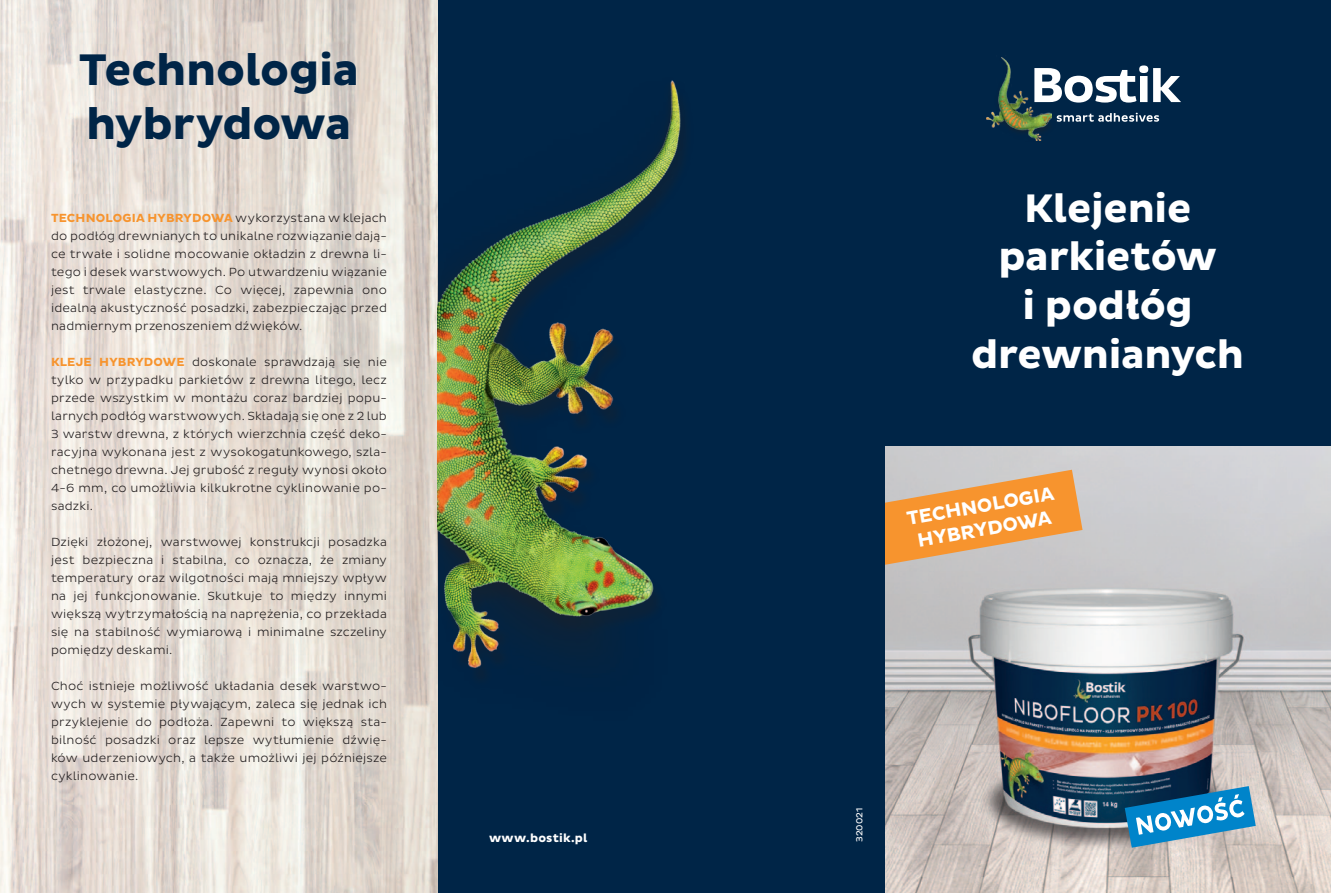
<style>
.page{position:relative;width:1331px;height:893px;background:#fff}
.page>*{position:absolute;margin:0;border:0;box-sizing:border-box;transform-origin:0 0}
.t1{font:700 45px/54px "Bostik";color:#002547}
.t2{font:700 40.5px/48.6px "Bostik";letter-spacing:-.01em;color:#fff;text-align:center}
.t3{font:700 19.5px/23.4px "Bostik";color:#fff;text-align:center}
.t4{font:300 12px/18px "Bostik";letter-spacing:.015em;color:#231f20;text-align:justify}
.t5{font:700 12px "Bostik";color:#fff}
.t6{font:9px "Bostik";color:#fff}
.s1{font-weight:700;color:#f7942e}
</style>
<div class="page">
<div style="left:880px;top:0;width:451px;height:893px;background:#002547"></div>
<img style="left:0;top:0;width:438px;height:893px">
<img style="left:885px;top:446px;width:446px;height:447px">
<svg style="left:885px;top:470px;width:197px;height:99px;background:#e4a76a"></svg>
<div style="left:438px;top:0;width:446px;height:893px;background:#002547"></div>
<svg style="left:1125px;top:786px;width:131px;height:62px;background:#4d93b9"></svg>
<img style="left:438px;top:80px;width:245px;height:596px">
<img style="left:986px;top:58px;width:66px;height:82px">
<svg style="left:1057px;top:113px;width:102px;height:9px"></svg>
<svg style="left:1034px;top:65px;width:147px;height:38px"></svg>
<h1 class="t1" style="left:79px;top:44px;width:282px">Technologia hybrydowa</h1>
<p class="t4" style="left:51px;top:209px;width:337px"><span class="s1">Technologia hybrydowa</span> wykorzystana w klejach do podłóg drewnianych to unikalne rozwiązanie dają&shy;ce trwałe i solidne mocowanie okładzin z drewna li&shy;tego i desek warstwowych. Po utwardzeniu wiązanie jest trwale elastyczne. Co więcej, zapewnia ono idealną akustyczność posadzki, zabezpieczając przed nadmiernym przenoszeniem dźwięków.</p>
<p class="t4" style="left:51px;top:353px;width:337px"><span class="s1">Kleje hybrydowe</span> doskonale sprawdzają się nie tylko w przypadku parkietów z drewna litego, lecz przede wszystkim w montażu coraz bardziej popu&shy;larnych podłóg warstwowych. Składają się one z 2 lub 3 warstw drewna, z których wierzchnia część deko&shy;racyjna wykonana jest z wysokogatunkowego, szla&shy;chetnego drewna. Jej grubość z reguły wynosi około 4-6 mm, co umożliwia kilkukrotne cyklinowanie po&shy;sadzki.</p>
<p class="t4" style="left:51px;top:533px;width:337px">Dzięki złożonej, warstwowej konstrukcji posadzka jest bezpieczna i stabilna, co oznacza, że zmiany temperatury oraz wilgotności mają mniejszy wpływ na jej funkcjonowanie. Skutkuje to między innymi większą wytrzymałością na naprężenia, co przekłada się na stabilność wymiarową i minimalne szczeliny pomiędzy deskami.</p>
<p class="t4" style="left:51px;top:677px;width:337px">Choć istnieje możliwość układania desek warstwo&shy;wych w systemie pływającym, zaleca się jednak ich przyklejenie do podłoża. Zapewni to większą sta&shy;bilność posadzki oraz lepsze wytłumienie dźwię&shy;ków uderzeniowych, a także umożliwi jej późniejsze cyklinowanie.</p>
<p class="t5" style="left:489px;top:831px;width:100px">www.bostik.pl</p>
<h2 class="t2" style="left:971px;top:185px;width:274px">Klejenie parkietów<br>i podłóg drewnianych</h2>
<h3 class="t3" style="left:905px;top:508px;width:151px;rotate:-10deg">Technologia<br>Hybrydowa</h3>
<p class="t6" style="left:854px;top:842px;width:36px;rotate:-90deg">320021</p>
</div>
